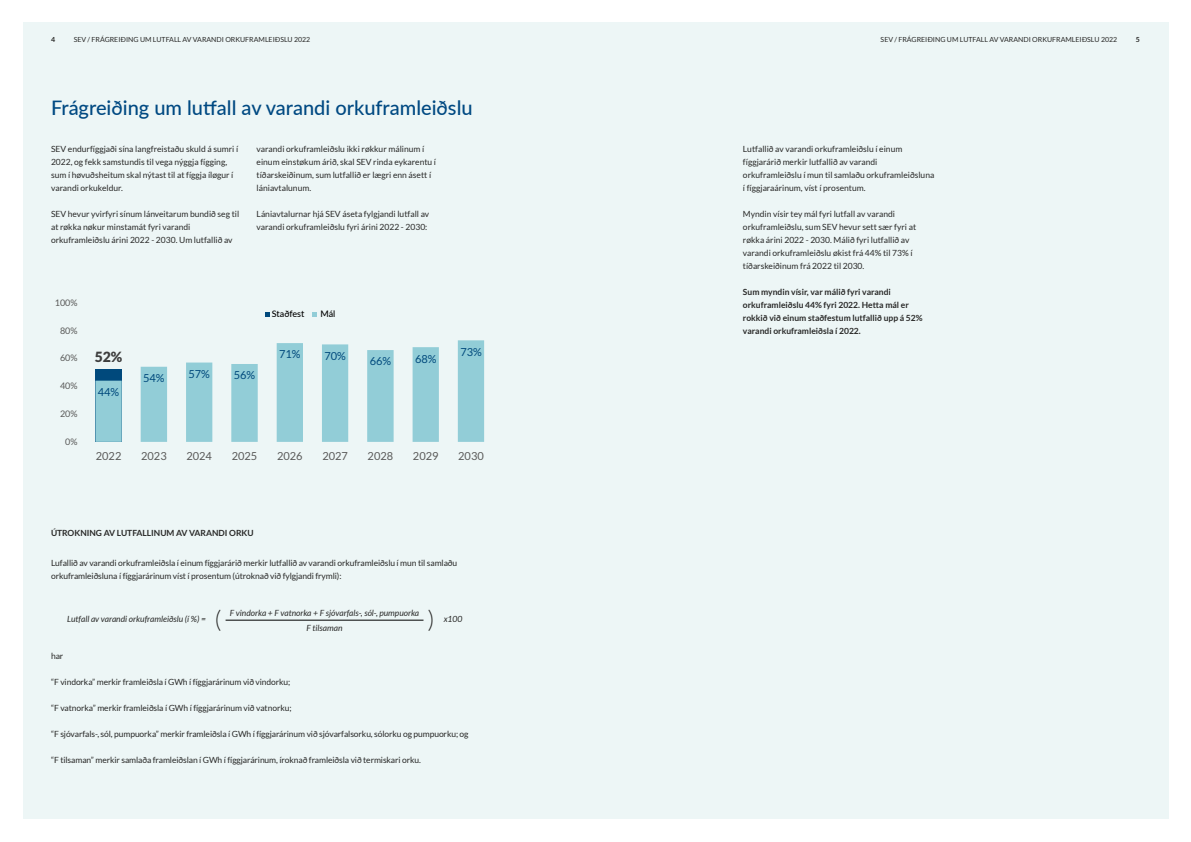
<style>
.page{position:relative;width:1191px;height:842px;background:#fff}
.page>*{position:absolute;margin:0;border:0;box-sizing:border-box;transform-origin:0 0}
.t1{font:300 24px "Lato";color:#282827}
.t2{font:500 20px "Lato";color:#004982}
.t3{font:900 14px "Lato";color:#3e3e3e}
.t4{font:11px "Lato";color:#595958}
.t5{font:11px "Lato";color:#00497c}
.t6{font:9px "Lato";color:#595958}
.t7{font:500 9px "Lato";color:#000}
.t8{font:8.5px/13px "Lato";color:#282827}
.t9{font:700 8.5px/13px "Lato";color:#282827}
.t10{font:italic 8.5px "Lato";color:#282827}
.t11{font:7px "Lato";color:#282827}
.t12{font:700 7px "Lato";color:#282827}
</style>
<div class="page">
<div style="left:23px;top:23px;width:1145px;height:796px;background:#edf6f6"></div>
<svg style="left:95px;top:340px;width:389px;height:102px"></svg>
<svg style="left:265px;top:312px;width:5px;height:5px"></svg>
<svg style="left:312px;top:312px;width:5px;height:5px"></svg>
<hr style="left:225px;top:620px;width:198px;height:1px;background:#000">
<p class="t12" style="left:51px;top:36px;width:6px">4</p>
<p class="t11" style="left:74px;top:36px;width:238px">SEV / FRÁGREIÐING UM LUTFALL AV VARANDI ORKUFRAMLEIÐSLU 2022</p>
<p class="t11" style="left:880px;top:36px;width:238px">SEV / FRÁGREIÐING UM LUTFALL AV VARANDI ORKUFRAMLEIÐSLU 2022</p>
<p class="t12" style="left:1135px;top:36px;width:6px">5</p>
<h2 class="t2" style="left:51px;top:93px;width:423px">Frágreiðing um lutfall av varandi orkuframleiðslu</h2>
<p class="t8" style="left:51px;top:143px;width:189px">SEV endurfíggjaði sína langfreistaðu skuld á sumri í 2022, og fekk samstundis til vega nýggja fígging, sum í høvuðsheitum skal nýtast til at fíggja íløgur í varandi orkukeldur.</p>
<p class="t8" style="left:51px;top:208px;width:190px">SEV hevur yvirfyri sínum lánveitarum bundið seg til at røkka nøkur minstamát fyri varandi orkuframleiðslu árini 2022 - 2030. Um lutfallið av</p>
<p class="t8" style="left:257px;top:143px;width:181px">varandi orkuframleiðslu ikki røkkur málinum í einum einstøkum árið, skal SEV rinda eykarentu í tíðarskeiðinum, sum lutfallið er lægri enn ásett í lániavtalunum.</p>
<p class="t8" style="left:257px;top:208px;width:174px">Lániavtalurnar hjá SEV áseta fylgjandi lutfall av varandi orkuframleiðslu fyri árini 2022 - 2030:</p>
<p class="t6" style="left:55px;top:297px;width:24px">100%</p>
<p class="t6" style="left:60px;top:325px;width:19px">80%</p>
<p class="t6" style="left:60px;top:353px;width:19px">60%</p>
<p class="t6" style="left:60px;top:381px;width:19px">40%</p>
<p class="t6" style="left:60px;top:409px;width:19px">20%</p>
<p class="t6" style="left:65px;top:437px;width:14px">0%</p>
<h3 class="t3" style="left:95px;top:348px;width:29px">52%</h3>
<p class="t5" style="left:98px;top:386px;width:23px">44%</p>
<p class="t5" style="left:143px;top:372px;width:23px">54%</p>
<p class="t5" style="left:188px;top:368px;width:23px">57%</p>
<p class="t5" style="left:234px;top:369px;width:23px">56%</p>
<p class="t7" style="left:272px;top:307px;width:34px">Staðfest</p>
<p class="t7" style="left:320px;top:307px;width:16px">Mál</p>
<p class="t5" style="left:279px;top:348px;width:23px">71%</p>
<p class="t5" style="left:324px;top:350px;width:23px">70%</p>
<p class="t5" style="left:370px;top:355px;width:23px">66%</p>
<p class="t5" style="left:415px;top:352px;width:23px">68%</p>
<p class="t5" style="left:460px;top:345px;width:23px">73%</p>
<p class="t4" style="left:96px;top:450px;width:27px">2022</p>
<p class="t4" style="left:141px;top:450px;width:27px">2023</p>
<p class="t4" style="left:186px;top:450px;width:27px">2024</p>
<p class="t4" style="left:232px;top:450px;width:27px">2025</p>
<p class="t4" style="left:277px;top:450px;width:27px">2026</p>
<p class="t4" style="left:322px;top:450px;width:27px">2027</p>
<p class="t4" style="left:368px;top:450px;width:27px">2028</p>
<p class="t4" style="left:413px;top:450px;width:27px">2029</p>
<p class="t4" style="left:458px;top:450px;width:27px">2030</p>
<p class="t9" style="left:51px;top:526px;width:204px">ÚTROKNING AV LUTFALLINUM AV VARANDI ORKU</p>
<p class="t8" style="left:51px;top:556px;width:408px">Lufallið av varandi orkuframleiðsla í einum fíggjarárið merkir lutfallið av varandi orkuframleiðslu í mun til samlaðu orkuframleiðsluna í fíggjarárinum víst í prosentum (útroknað við fylgjandi frymli):</p>
<p class="t10" style="left:67px;top:614px;width:140px">Lutfall av varandi orkuframleiðslu (í %) =</p>
<h1 class="t1" style="left:214px;top:606px;width:9px">(</h1>
<p class="t10" style="left:230px;top:608px;width:191px">F vindorka + F vatnorka + F sjóvarfals-, sól-, pumpuorka</p>
<h1 class="t1" style="left:427px;top:606px;width:9px">)</h1>
<p class="t10" style="left:444px;top:614px;width:20px">x100</p>
<p class="t10" style="left:306px;top:623px;width:38px">F tilsaman</p>
<p class="t8" style="left:51px;top:649px;width:14px">har</p>
<p class="t8" style="left:51px;top:675px;width:241px">“F vindorka” merkir framleiðsla í GWh í fíggjarárinum við vindorku;</p>
<p class="t8" style="left:51px;top:701px;width:242px">“F vatnorka” merkir framleiðsla í GWh í fíggjarárinum við vatnorku;</p>
<p class="t8" style="left:51px;top:727px;width:419px">“F sjóvarfals-, sól, pumpuorka” merkir framleiðsla í GWh í fíggjarárinum við sjóvarfalsorku, sólorku og pumpuorku; og</p>
<p class="t8" style="left:51px;top:753px;width:371px">“F tilsaman” merkir samlaða framleiðslan í GWh í fíggjarárinum, íroknað framleiðsla við termiskari orku.</p>
<p class="t8" style="left:743px;top:143px;width:193px">Lutfallið av varandi orkuframleiðslu í einum fíggjarárið merkir lutfallið av varandi orkuframleiðslu í mun til samlaðu orkuframleiðsluna í fíggjaraárinum, víst í prosentum.</p>
<p class="t8" style="left:743px;top:208px;width:175px">Myndin vísir tey mál fyri lutfall av varandi orkuframleiðslu, sum SEV hevur sett sær fyri at røkka árini 2022 - 2030. Málið fyri lutfallið av varandi orkuframleiðslu økist frá 44% til 73% í tíðarskeiðinum frá 2022 til 2030.</p>
<p class="t9" style="left:743px;top:286px;width:181px">Sum myndin vísir, var málið fyri varandi orkuframleiðslu 44% fyri 2022. Hetta mál er rokkið við einum staðfestum lutfallið upp á 52% varandi orkuframleiðsla í 2022.</p>
</div>
